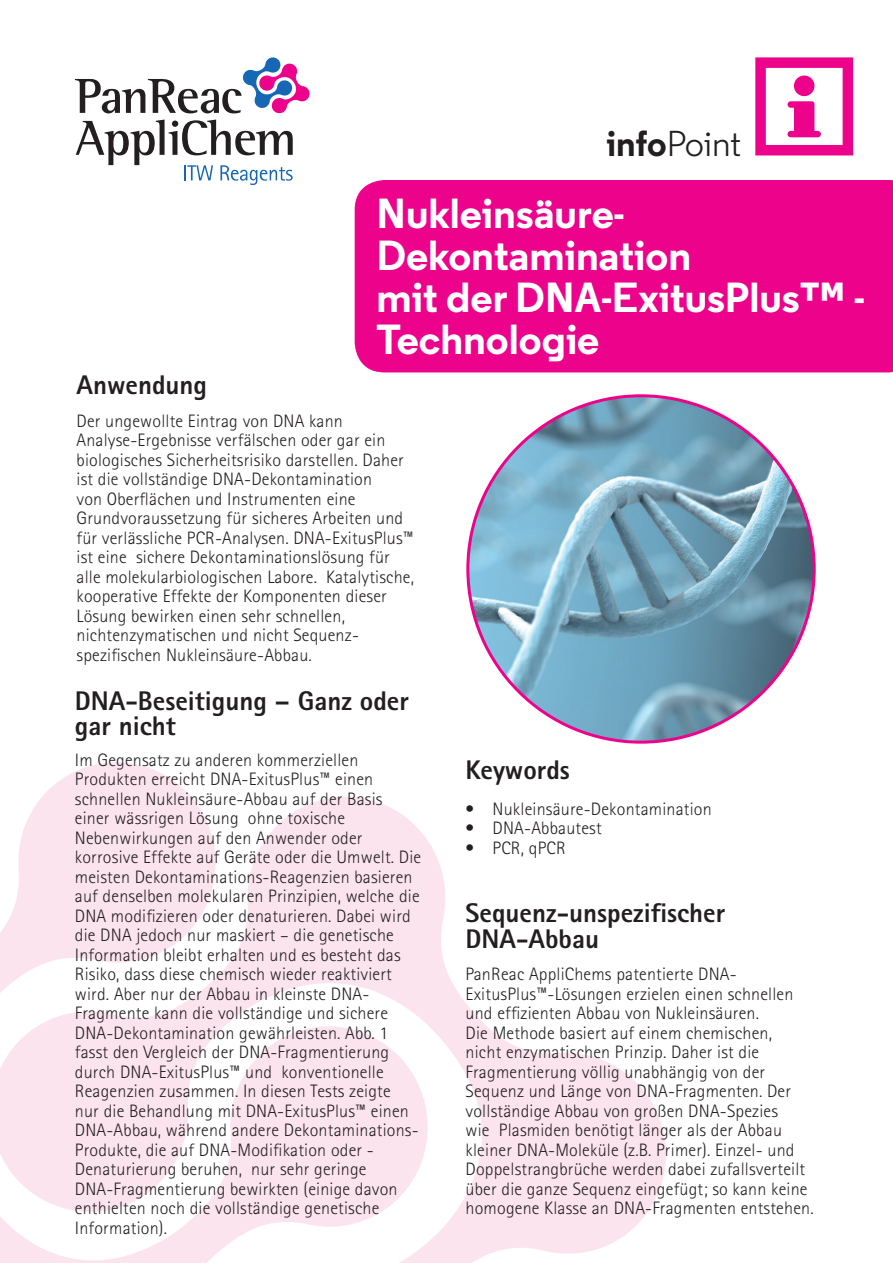
<style>
.page{position:relative;width:893px;height:1263px;background:#fff}
.page>*{position:absolute;margin:0;border:0;box-sizing:border-box;transform-origin:0 0}
.t1{font:700 42px/42px "Regular";color:#fff}
.t2{font:36px "Regular";color:#231f20}
.t3{font:800 27px/25.5px "Agfa Rotis Sans Serif";color:#231f20}
.t4{font:300 18px/19.5px "Agfa Rotis Sans Serif";letter-spacing:.01em;color:#231f20}
.s1{font-weight:700}
</style>
<div class="page">
<div style="left:355px;top:180px;width:538px;height:192px;background:#ed028c"></div>
<svg style="left:53px;top:762px;width:127px;height:24px;fill:#fce4ee"></svg>
<svg style="left:0;top:786px;width:666px;height:477px;fill:#fce4ee"></svg>
<svg style="left:787px;top:76px;width:34px;height:61px"></svg>
<div style="left:755px;top:57px;width:98px;height:98px;border:10px solid #ed028c"></div>
<svg style="left:75px;top:57px;width:235px;height:57px"></svg>
<svg style="left:76px;top:120px;width:217px;height:65px"></svg>
<img style="left:468px;top:396px;width:346px;height:346px;border-radius:173px">
<h2 class="t2" style="left:606px;top:121px;width:136px"><span class="s1">info</span>Point</h2>
<h3 class="t3" style="left:77px;top:371px;width:132px">Anwendung</h3>
<h1 class="t1" style="left:376px;top:191px;width:490px">Nukleinsäure-<br>Dekontamination<br>mit der DNA-ExitusPlus™ -<br>Technologie</h1>
<p class="t4" style="left:77px;top:411px;width:339px">Der ungewollte Eintrag von DNA kann Analyse-Ergebnisse verfälschen oder gar ein biologisches Sicherheitsrisiko darstellen. Daher ist die vollständige DNA-Dekontamination<br>von Oberflächen und Instrumenten eine Grundvoraussetzung für sicheres Arbeiten und für verlässliche PCR-Analysen. DNA-ExitusPlus™ ist eine sichere Dekontaminationslösung für alle molekularbiologischen Labore. Katalytische, kooperative Effekte der Komponenten dieser Lösung bewirken einen sehr schnellen, nichtenzymatischen und nicht Sequenz&shy;spezifischen Nukleinsäure-Abbau.</p>
<h3 class="t3" style="left:75px;top:688px;width:336px">DNA-Beseitigung – Ganz oder gar nicht</h3>
<p class="t4" style="left:75px;top:750px;width:348px">Im Gegensatz zu anderen kommerziellen Produkten erreicht DNA-ExitusPlus™ einen schnellen Nukleinsäure-Abbau auf der Basis einer wässrigen Lösung ohne toxische Nebenwirkungen auf den Anwender oder korrosive Effekte auf Geräte oder die Umwelt. Die meisten Dekontaminations-Reagenzien basieren auf denselben molekularen Prinzipien, welche die DNA modifizieren oder denaturieren. Dabei wird die DNA jedoch nur maskiert – die genetische Information bleibt erhalten und es besteht das Risiko, dass diese chemisch wieder reaktiviert wird. Aber nur der Abbau in kleinste DNA-Fragmente kann die vollständige und sichere DNA-Dekontamination gewährleisten. Abb. 1 fasst den Vergleich der DNA-Fragmentierung durch DNA-ExitusPlus™ und konventionelle Reagenzien zusammen. In diesen Tests zeigte<br>nur die Behandlung mit DNA-ExitusPlus™ einen DNA-Abbau, während andere Dekontaminations-Produkte, die auf DNA-Modifikation oder - Denaturierung beruhen, nur sehr geringe DNA-Fragmentierung bewirkten (einige davon enthielten noch die vollständige genetische Information).</p>
<h3 class="t3" style="left:465px;top:757px;width:106px">Keywords</h3>
<p class="t4" style="left:466px;top:799px;width:248px">• Nukleinsäure-Dekontamination</p>
<p class="t4" style="left:466px;top:818px;width:138px">• DNA-Abbautest</p>
<p class="t4" style="left:466px;top:838px;width:102px">• PCR, qPCR</p>
<h3 class="t3" style="left:466px;top:900px;width:261px">Sequenz-unspezifischer<br>DNA-Abbau</h3>
<p class="t4" style="left:466px;top:964px;width:350px">PanReac AppliChems patentierte DNA-ExitusPlus™-Lösungen erzielen einen schnellen und effizienten Abbau von Nukleinsäuren.<br>Die Methode basiert auf einem chemischen,<br>nicht enzymatischen Prinzip. Daher ist die Fragmentierung völlig unabhängig von der Sequenz und Länge von DNA-Fragmenten. Der vollständige Abbau von großen DNA-Spezies<br>wie Plasmiden benötigt länger als der Abbau kleiner DNA-Moleküle (z.B. Primer). Einzel- und Doppelstrangbrüche werden dabei zufallsverteilt über die ganze Sequenz eingefügt; so kann keine homogene Klasse an DNA-Fragmenten entstehen.</p>
</div>
